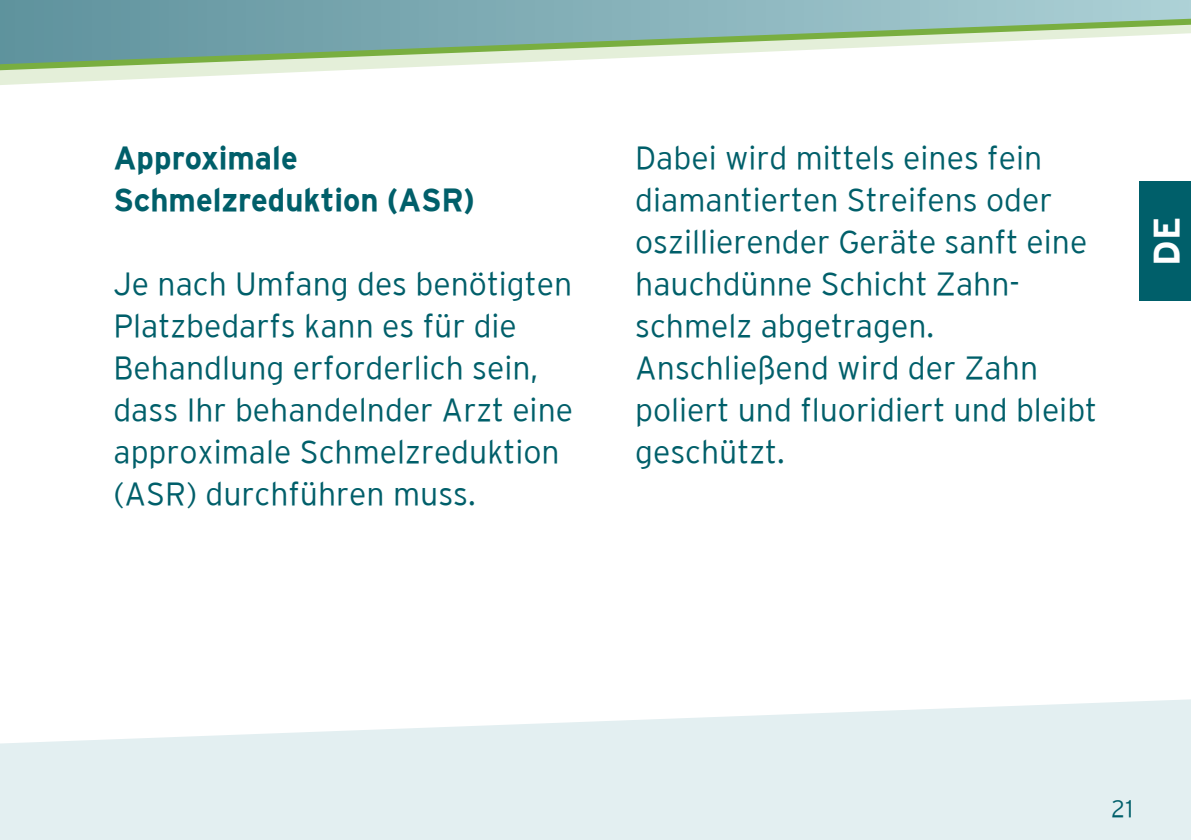
<style>
.page{position:relative;width:1191px;height:840px;background:#fff}
.page>*{position:absolute;margin:0;border:0;box-sizing:border-box;transform-origin:0 0}
.t1{font:700 36px "Interstate";color:#fff}
.t2{font:300 32px/42px "Interstate";color:#005f6a}
.t3{font:700 32px/42px "Interstate";color:#005f6a}
.t4{font:300 24px "Interstate";color:#005f6a}
</style>
<div class="page">
<svg style="left:0;top:0;width:1191px;height:85px"></svg>
<svg style="left:0;top:699px;width:1191px;height:140px;fill:#e3eff1"></svg>
<div style="left:1140px;top:181px;width:51px;height:119px;background:#005f6a"></div>
<p class="t3" style="left:113px;top:136px;width:363px">Approximale<br>Schmelzreduktion (ASR)</p>
<p class="t2" style="left:113px;top:262px;width:461px">Je nach Umfang des benötigten<br>Platzbedarfs kann es für die<br>Behandlung erforderlich sein, dass Ihr behandelnder Arzt eine approximale Schmelzreduktion (ASR) durchführen muss.</p>
<p class="t2" style="left:635px;top:136px;width:463px">Dabei wird mittels eines fein diamantierten Streifens oder oszillierender Geräte sanft eine hauchdünne Schicht Zahn&shy;schmelz abgetragen.<br>Anschließend wird der Zahn poliert und fluoridiert und bleibt geschützt.</p>
<p class="t1" style="left:1146px;top:266px;width:51px;rotate:-90deg">DE</p>
<p class="t4" style="left:1111px;top:794px;width:23px">21</p>
</div>
